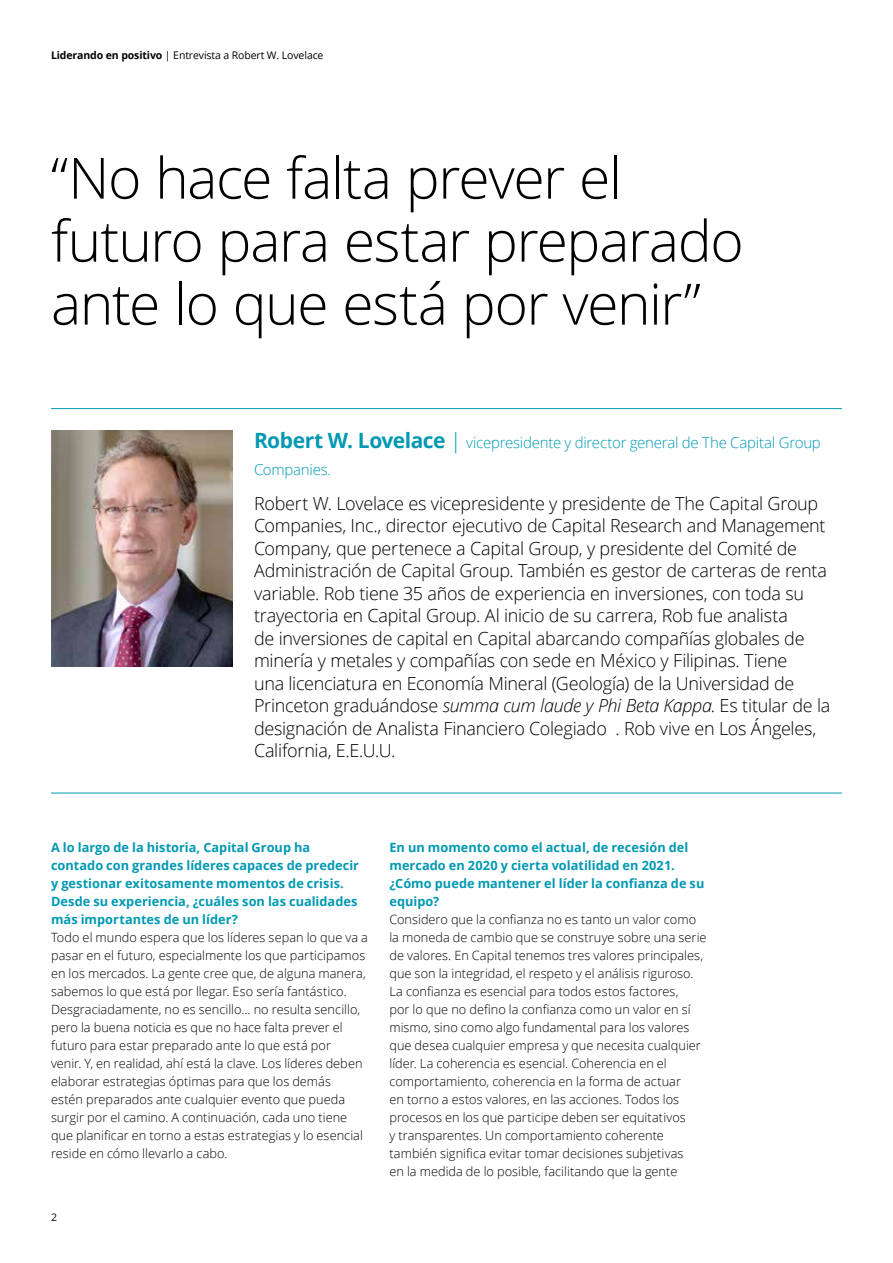
<style>
.page{position:relative;width:893px;height:1263px;background:#fff}
.page>*{position:absolute;margin:0;border:0;box-sizing:border-box;transform-origin:0 0}
.t1{font:300 57px/63px "Open Sans";letter-spacing:-.025em;color:#000}
.t2{font:300 18px/22.5px "Open Sans";letter-spacing:-.015em;color:#000}
.t3{font:300 15px/27px "Open Sans";letter-spacing:-.015em;color:#0099b3}
.t4{font:300 12.75px/18px "Open Sans";letter-spacing:.005em;color:#000}
.t5{font:700 12.75px/18px "Open Sans";letter-spacing:.005em;color:#0099b3}
.t6{font:10.5px "Open Sans";letter-spacing:-.01em;color:#000}
.s1{font-weight:700}
.s2{font-weight:700;font-size:21px}
.s3{font-size:21px}
.s4{font-style:italic}
</style>
<div class="page">
<hr style="left:51px;top:408px;width:791px;height:1px;background:#0099b3">
<hr style="left:51px;top:793px;width:791px;height:1px;background:#0099b3">
<img style="left:51px;top:430px;width:182px;height:237px">
<p class="t6" style="left:51px;top:48px;width:274px"><span class="s1">Liderando en positivo</span> | Entrevista a Robert W. Lovelace</p>
<h1 class="t1" style="left:51px;top:145px;width:694px">“No hace falta prever el futuro para estar preparado ante lo que está por venir”</h1>
<p class="t3" style="left:254px;top:428px;width:568px"><span class="s2">Robert W. Lovelace</span> <span class="s3">|</span> vicepresidente y director general de The Capital Group<br>Companies.</p>
<p class="t2" style="left:254px;top:491px;width:578px">Robert W. Lovelace es vicepresidente y presidente de The Capital Group Companies, Inc., director ejecutivo de Capital Research and Management Company, que pertenece a Capital Group, y presidente del Comité de Administración de Capital Group. También es gestor de carteras de renta variable. Rob tiene 35 años de experiencia en inversiones, con toda su trayectoria en Capital Group. Al inicio de su carrera, Rob fue analista<br>de inversiones de capital en Capital abarcando compañías globales de minería y metales y compañías con sede en México y Filipinas. Tiene<br>una licenciatura en Economía Mineral (Geología) de la Universidad de Princeton graduándose <span class="s4">summa cum laude y Phi Beta Kappa</span>. Es titular de la designación de Analista Financiero Colegiado . Rob vive en Los Ángeles, California, E.E.U.U.</p>
<p class="t5" style="left:51px;top:838px;width:309px">A lo largo de la historia, Capital Group ha contado con grandes líderes capaces de predecir y gestionar exitosamente momentos de crisis.<br>Desde su experiencia, ¿cuáles son las cualidades más importantes de un líder?</p>
<p class="t4" style="left:51px;top:928px;width:318px">Todo el mundo espera que los líderes sepan lo que va a pasar en el futuro, especialmente los que participamos en los mercados. La gente cree que, de alguna manera, sabemos lo que está por llegar. Eso sería fantástico.<br>Desgraciadamente, no es sencillo… no resulta sencillo, pero la buena noticia es que no hace falta prever el futuro para estar preparado ante lo que está por<br>venir. Y, en realidad, ahí está la clave. Los líderes deben elaborar estrategias óptimas para que los demás<br>estén preparados ante cualquier evento que pueda surgir por el camino. A continuación, cada uno tiene que planificar en torno a estas estrategias y lo esencial reside en cómo llevarlo a cabo.</p>
<p class="t6" style="left:51px;top:1210px;width:8px">2</p>
<p class="t5" style="left:389px;top:838px;width:316px">En un momento como el actual, de recesión del mercado en 2020 y cierta volatilidad en 2021. ¿Cómo puede mantener el líder la confianza de su equipo?</p>
<p class="t4" style="left:389px;top:910px;width:319px">Considero que la confianza no es tanto un valor como la moneda de cambio que se construye sobre una serie de valores. En Capital tenemos tres valores principales, que son la integridad, el respeto y el análisis riguroso.<br>La confianza es esencial para todos estos factores,<br>por lo que no defino la confianza como un valor en sí mismo, sino como algo fundamental para los valores que desea cualquier empresa y que necesita cualquier líder. La coherencia es esencial. Coherencia en el comportamiento, coherencia en la forma de actuar<br>en torno a estos valores, en las acciones. Todos los procesos en los que participe deben ser equitativos<br>y transparentes. Un comportamiento coherente también significa evitar tomar decisiones subjetivas<br>en la medida de lo posible, facilitando que la gente</p>
</div>
